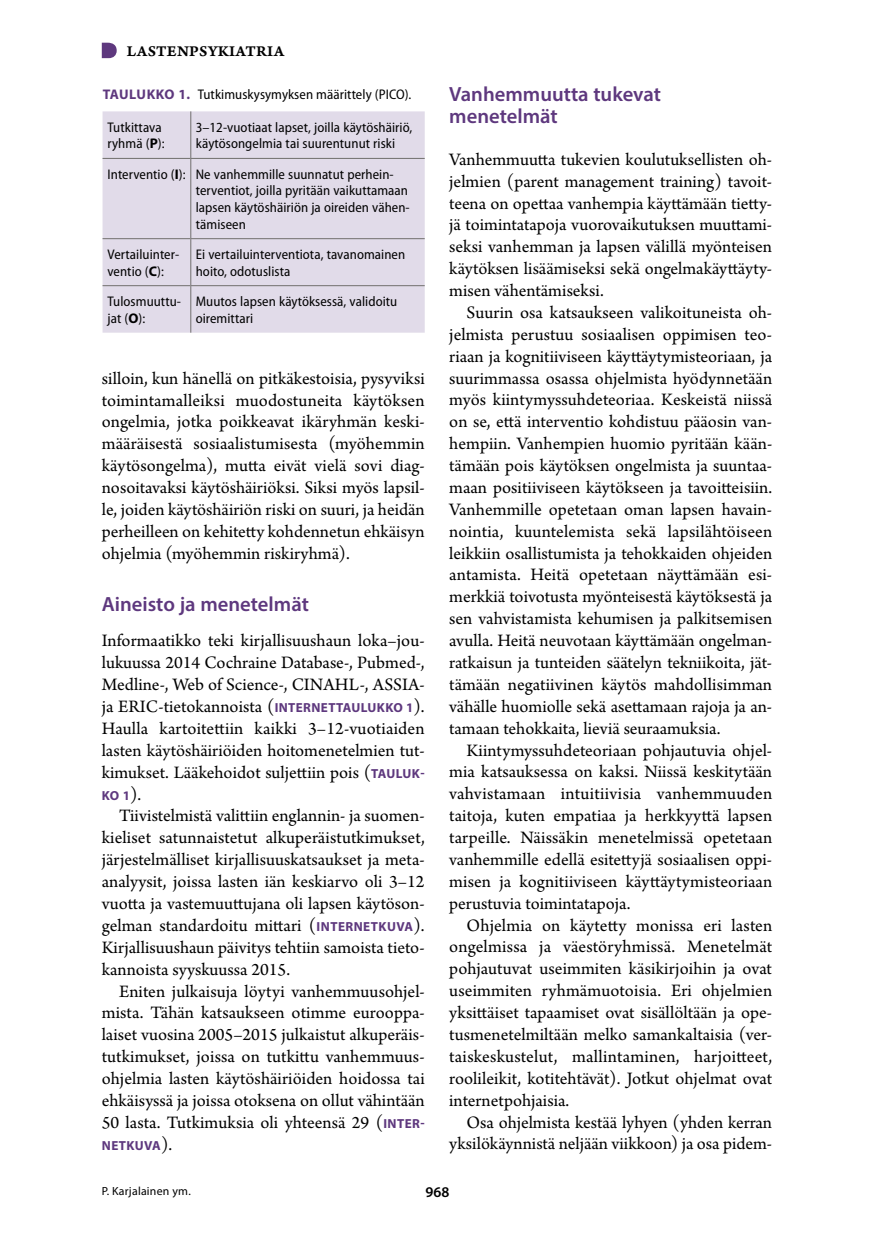
<style>
.page{position:relative;width:874px;height:1241px;background:#fff}
.page>*{position:absolute;margin:0;border:0;box-sizing:border-box;transform-origin:0 0}
.t1{font:600 20.65px/21.9px "Myriad Pro";color:#5e387e}
.t2{font:18.38px/21.9px "Arno Pro";color:#000;text-align:justify}
.t3{font:15.75px "Arno Pro Smbd Caption";letter-spacing:.015em;color:#000}
.t4{font:600 14.88px "Myriad Pro";color:#000}
.t5{font:semi-condensed 14px/16.6px "Myriad Pro";letter-spacing:.005em;color:#000}
.t6{font:700 13.12px "Myriad Pro";letter-spacing:.03em;color:#5e387e}
.t7{font:11.9px "Myriad Pro";letter-spacing:.02em;color:#000}
.s1{font-weight:700;font-stretch:normal;color:#5e387e}
.s2{font-weight:700;font-stretch:normal}
.s3{font-family:"Myriad Pro";font-weight:700;font-size:13.12px;color:#5e387e}
.s4{font-family:"Arno Pro";font-weight:400;font-size:18.38px;color:#000}
</style>
<div class="page">
<svg style="left:102px;top:43px;width:15px;height:15px"></svg>
<div style="left:102px;top:111px;width:322px;height:221px;background:#e1dbe9"></div>
<hr style="left:190px;top:159px;width:1px;height:79px;background:#716f6d">
<hr style="left:102px;top:238px;width:89px;height:1px;background:#716f6d">
<hr style="left:191px;top:238px;width:233px;height:1px;background:#716f6d">
<hr style="left:190px;top:239px;width:1px;height:46px;background:#716f6d">
<hr style="left:102px;top:285px;width:89px;height:1px;background:#716f6d">
<hr style="left:191px;top:285px;width:233px;height:1px;background:#716f6d">
<hr style="left:190px;top:286px;width:1px;height:46px;background:#716f6d">
<hr style="left:102px;top:158px;width:89px;height:1px;background:#716f6d">
<hr style="left:191px;top:158px;width:233px;height:1px;background:#716f6d">
<hr style="left:190px;top:111px;width:1px;height:47px;background:#716f6d">
<p class="t3" style="left:127px;top:41px;width:159px">LASTENPSYKIATRIA</p>
<p class="t5" style="left:103px;top:86px;width:310px"><span class="s1">TAULUKKO 1.</span> Tutkimuskysymyksen määrittely (PICO).</p>
<p class="t5" style="left:107px;top:119px;width:59px">Tutkittava ryhmä (<span class="s2">P</span>):</p>
<p class="t5" style="left:196px;top:119px;width:218px">3–12-vuotiaat lapset, joilla käytöshäiriö, käytösongelmia tai suurentunut riski</p>
<p class="t5" style="left:196px;top:166px;width:215px;text-indent:-88px">Interventio (<span class="s2">I</span>): Ne vanhemmille suunnatut perhein&shy;terventiot, joilla pyritään vaikuttamaan lapsen käytöshäiriön ja oireiden vähen&shy;tämiseen</p>
<p class="t5" style="left:107px;top:246px;width:73px">Vertailuinter&shy;ventio (<span class="s2">C</span>):</p>
<p class="t5" style="left:196px;top:246px;width:211px">Ei vertailuinterventiota, tavanomainen hoito, odotuslista</p>
<p class="t5" style="left:107px;top:293px;width:75px">Tulosmuuttu&shy;jat (<span class="s2">O</span>):</p>
<p class="t5" style="left:196px;top:293px;width:203px">Muutos lapsen käytöksessä, validoitu oiremittari</p>
<p class="t2" style="left:102px;top:368px;width:324px">silloin, kun hänellä on pitkäkestoisia, pysyviksi toimintamalleiksi muodostuneita käytöksen ongelmia, jotka poikkeavat ikäryhmän keski&shy;määräisestä sosiaalistumisesta (myöhemmin käytösongelma), mutta eivät vielä sovi diag&shy;nosoitavaksi käytöshäiriöksi. Siksi myös lapsil&shy;le, joiden käytöshäiriön riski on suuri, ja heidän perheilleen on kehitetty kohdennetun ehkäisyn ohjelmia (myöhemmin riskiryhmä).</p>
<p class="t1" style="left:102px;top:592px;width:208px">Aineisto ja menetelmät</p>
<p class="t2" style="left:102px;top:630px;width:324px">Informaatikko teki kirjallisuushaun loka–jou&shy;lukuussa 2014 Cochraine Database-, Pubmed-, Medline-, Web of Science-, CINAHL-, ASSIA&shy;ja ERIC-tietokannoista (<span class="s3">INTERNETTAULUKKO 1</span>).<br>Haulla kartoitettiin kaikki 3–12-vuotiaiden lasten käytöshäiriöiden hoitomenetelmien tut&shy;kimukset. Lääkehoidot suljettiin pois (<span class="s3">TAULUK-</span></p>
<p class="t6" style="left:102px;top:786px;width:41px">KO 1<span class="s4">).</span></p>
<p class="t2" style="left:102px;top:805px;width:324px;text-indent:17px">Tiivistelmistä valittiin englannin- ja suomen&shy;kieliset satunnaistetut alkuperäistutkimukset, järjestelmälliset kirjallisuuskatsaukset ja meta&shy;analyysit, joissa lasten iän keskiarvo oli 3–12 vuotta ja vastemuuttujana oli lapsen käytöson&shy;gelman standardoitu mittari (<span class="s3">INTERNETKUVA</span>).<br>Kirjallisuushaun päivitys tehtiin samoista tieto&shy;kannoista syyskuussa 2015.</p>
<p class="t2" style="left:102px;top:980px;width:324px;text-indent:17px">Eniten julkaisuja löytyi vanhemmuusohjel&shy;mista. Tähän katsaukseen otimme eurooppa&shy;laiset vuosina 2005–2015 julkaistut alkuperäis&shy;tutkimukset, joissa on tutkittu vanhemmuus&shy;ohjelmia lasten käytöshäiriöiden hoidossa tai ehkäisyssä ja joissa otoksena on ollut vähintään 50 lasta. Tutkimuksia oli yhteensä 29 (<span class="s3">INTER-</span></p>
<p class="t6" style="left:102px;top:1136px;width:72px">NETKUVA<span class="s4">).</span></p>
<p class="t1" style="left:449px;top:83px;width:213px">Vanhemmuutta tukevat menetelmät</p>
<p class="t2" style="left:449px;top:149px;width:324px">Vanhemmuutta tukevien koulutuksellisten oh&shy;jelmien (parent management training) tavoit&shy;teena on opettaa vanhempia käyttämään tietty&shy;jä toimintatapoja vuorovaikutuksen muuttami&shy;seksi vanhemman ja lapsen välillä myönteisen käytöksen lisäämiseksi sekä ongelmakäyttäyty&shy;misen vähentämiseksi.</p>
<p class="t2" style="left:449px;top:302px;width:324px;text-indent:17px">Suurin osa katsaukseen valikoituneista oh&shy;jelmista perustuu sosiaalisen oppimisen teo&shy;riaan ja kognitiiviseen käyttäytymisteoriaan, ja suurimmassa osassa ohjelmista hyödynnetään myös kiintymyssuhdeteoriaa. Keskeistä niissä on se, että interventio kohdistuu pääosin van&shy;hempiin. Vanhempien huomio pyritään kään&shy;tämään pois käytöksen ongelmista ja suuntaa&shy;maan positiiviseen käytökseen ja tavoitteisiin.<br>Vanhemmille opetetaan oman lapsen havain&shy;nointia, kuuntelemista sekä lapsilähtöiseen leikkiin osallistumista ja tehokkaiden ohjeiden antamista. Heitä opetetaan näyttämään esi&shy;merkkiä toivotusta myönteisestä käytöksestä ja sen vahvistamista kehumisen ja palkitsemisen avulla. Heitä neuvotaan käyttämään ongelman&shy;ratkaisun ja tunteiden säätelyn tekniikoita, jät&shy;tämään negatiivinen käytös mahdollisimman vähälle huomiolle sekä asettamaan rajoja ja an&shy;tamaan tehokkaita, lieviä seuraamuksia.</p>
<p class="t2" style="left:449px;top:740px;width:324px;text-indent:17px">Kiintymyssuhdeteoriaan pohjautuvia ohjel&shy;mia katsauksessa on kaksi. Niissä keskitytään vahvistamaan intuitiivisia vanhemmuuden taitoja, kuten empatiaa ja herkkyyttä lapsen tarpeille. Näissäkin menetelmissä opetetaan vanhemmille edellä esitettyjä sosiaalisen oppi&shy;misen ja kognitiiviseen käyttäytymisteoriaan perustuvia toimintatapoja.</p>
<p class="t2" style="left:449px;top:914px;width:324px;text-indent:17px">Ohjelmia on käytetty monissa eri lasten ongelmissa ja väestöryhmissä. Menetelmät pohjautuvat useimmiten käsikirjoihin ja ovat useimmiten ryhmämuotoisia. Eri ohjelmien yksittäiset tapaamiset ovat sisällöltään ja ope&shy;tusmenetelmiltään melko samankaltaisia (ver&shy;taiskeskustelut, mallintaminen, harjoitteet, roolileikit, kotitehtävät). Jotkut ohjelmat ovat internetpohjaisia.</p>
<p class="t2" style="left:449px;top:1111px;width:324px;text-align:right">Osa ohjelmista kestää lyhyen (yhden kerran yksilökäynnistä neljään viikkoon) ja osa pidem-</p>
<p class="t7" style="left:102px;top:1183px;width:90px">P. Karjalainen ym.</p>
<p class="t4" style="left:425px;top:1182px;width:25px">968</p>
</div>
